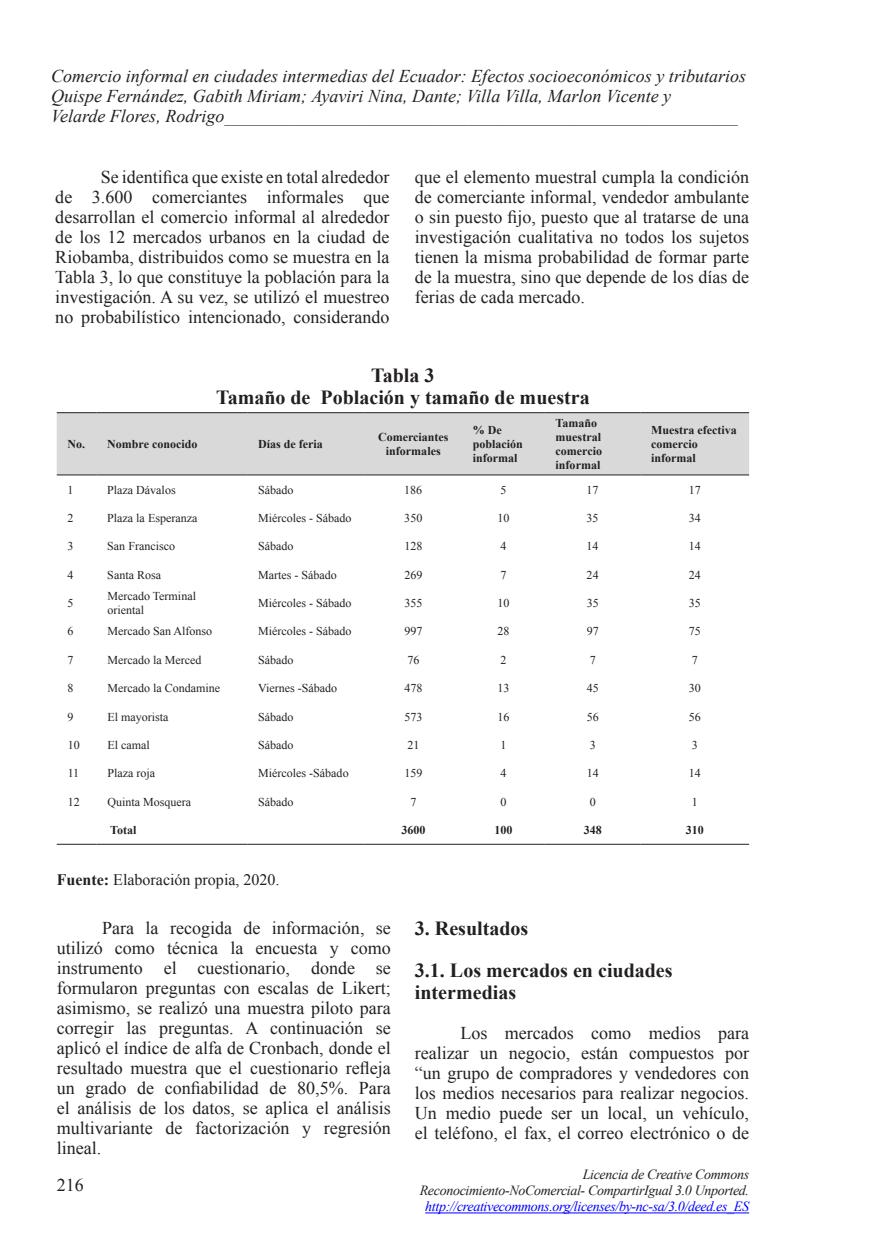
<style>
.page{position:relative;width:874px;height:1259px;background:#fff}
.page>*{position:absolute;margin:0;border:0;box-sizing:border-box;transform-origin:0 0}
.t1{font:700 20px/22px "Times New Roman";color:#231f20;text-align:center}
.t2{font:18px/20px "Times New Roman";color:#231f20;text-align:justify}
.t3{font:italic 18px/20px "Times New Roman";color:#231f20}
.t4{font:16px "Times New Roman";color:#231f20}
.t5{font:italic 14px/16px "Times New Roman";letter-spacing:-.025em;color:#231f20;text-align:right}
.t6{font:italic 14px "Times New Roman";letter-spacing:-.025em;color:#00f}
.t7{font:12px/14px "Times New Roman";color:#231f20}
.t8{font:700 12px/14px "Times New Roman";color:#231f20}
.s1{font-weight:700}
</style>
<div class="page">
<hr style="left:425px;top:1212px;width:323px;height:1px;background:#00f">
<div style="left:57px;top:413px;width:691px;height:61px;background:#d9d9d9"></div>
<hr style="left:57px;top:412px;width:39px;height:1px;background:#231f20">
<hr style="left:96px;top:412px;width:151px;height:1px;background:#231f20">
<hr style="left:247px;top:412px;width:117px;height:1px;background:#231f20">
<hr style="left:364px;top:412px;width:98px;height:1px;background:#231f20">
<hr style="left:462px;top:412px;width:82px;height:1px;background:#231f20">
<hr style="left:544px;top:412px;width:96px;height:1px;background:#231f20">
<hr style="left:640px;top:412px;width:108px;height:1px;background:#231f20">
<hr style="left:57px;top:474px;width:39px;height:1px;background:#231f20">
<hr style="left:96px;top:474px;width:151px;height:1px;background:#231f20">
<hr style="left:247px;top:474px;width:117px;height:1px;background:#231f20">
<hr style="left:364px;top:474px;width:98px;height:1px;background:#231f20">
<hr style="left:462px;top:474px;width:82px;height:1px;background:#231f20">
<hr style="left:544px;top:474px;width:96px;height:1px;background:#231f20">
<hr style="left:640px;top:474px;width:108px;height:1px;background:#231f20">
<hr style="left:57px;top:844px;width:39px;height:1px;background:#231f20">
<hr style="left:96px;top:844px;width:151px;height:1px;background:#231f20">
<hr style="left:247px;top:844px;width:117px;height:1px;background:#231f20">
<hr style="left:364px;top:844px;width:98px;height:1px;background:#231f20">
<hr style="left:462px;top:844px;width:82px;height:1px;background:#231f20">
<hr style="left:544px;top:844px;width:96px;height:1px;background:#231f20">
<hr style="left:640px;top:844px;width:108px;height:1px;background:#231f20">
<p class="t3" style="left:51px;top:65px;width:696px">Comercio informal en ciudades intermedias del Ecuador: Efectos socioeconómicos y tributarios<br>Quispe Fernández, Gabith Miriam; Ayaviri Nina, Dante; Villa Villa, Marlon Vicente y<br>Velarde Flores, Rodrigo_________________________________________________________</p>
<p class="t2" style="left:55px;top:166px;width:335px;text-indent:45px">Se identifica que existe en total alrededor de 3.600 comerciantes informales que desarrollan el comercio informal al alrededor de los 12 mercados urbanos en la ciudad de Riobamba, distribuidos como se muestra en la Tabla 3, lo que constituye la población para la investigación. A su vez, se utilizó el muestreo no probabilístico intencionado, considerando</p>
<p class="t2" style="left:415px;top:166px;width:335px">que el elemento muestral cumpla la condición de comerciante informal, vendedor ambulante o sin puesto fijo, puesto que al tratarse de una investigación cualitativa no todos los sujetos tienen la misma probabilidad de formar parte de la muestra, sino que depende de los días de ferias de cada mercado.</p>
<p class="t1" style="left:216px;top:364px;width:375px">Tabla 3<br>Tamaño de Población y tamaño de muestra</p>
<p class="t8" style="left:67px;top:436px;width:131px">No. Nombre conocido</p>
<p class="t8" style="left:258px;top:436px;width:66px">Días de feria</p>
<p class="t8" style="left:378px;top:429px;width:72px;text-align:center">Comerciantes informales</p>
<p class="t8" style="left:472px;top:422px;width:52px">% De población informal</p>
<p class="t8" style="left:555px;top:415px;width:48px">Tamaño muestral comercio informal</p>
<p class="t8" style="left:651px;top:422px;width:87px">Muestra efectiva comercio informal</p>
<p class="t7" style="left:67px;top:482px;width:7px">1</p>
<p class="t7" style="left:107px;top:482px;width:70px">Plaza Dávalos</p>
<p class="t7" style="left:258px;top:482px;width:37px">Sábado</p>
<p class="t7" style="left:404px;top:482px;width:19px">186</p>
<p class="t7" style="left:500px;top:482px;width:7px">5</p>
<p class="t7" style="left:586px;top:482px;width:13px">17</p>
<p class="t7" style="left:688px;top:482px;width:13px">17</p>
<p class="t7" style="left:68px;top:510px;width:7px">2</p>
<p class="t7" style="left:107px;top:510px;width:91px">Plaza la Esperanza</p>
<p class="t7" style="left:258px;top:510px;width:95px">Miércoles - Sábado</p>
<p class="t7" style="left:404px;top:510px;width:19px">350</p>
<p class="t7" style="left:497px;top:510px;width:13px">10</p>
<p class="t7" style="left:586px;top:510px;width:13px">35</p>
<p class="t7" style="left:688px;top:510px;width:13px">34</p>
<p class="t7" style="left:68px;top:539px;width:7px">3</p>
<p class="t7" style="left:107px;top:539px;width:69px">San Francisco</p>
<p class="t7" style="left:258px;top:539px;width:37px">Sábado</p>
<p class="t7" style="left:404px;top:539px;width:19px">128</p>
<p class="t7" style="left:500px;top:539px;width:7px">4</p>
<p class="t7" style="left:586px;top:539px;width:13px">14</p>
<p class="t7" style="left:688px;top:539px;width:13px">14</p>
<p class="t7" style="left:68px;top:567px;width:7px">4</p>
<p class="t7" style="left:107px;top:567px;width:55px">Santa Rosa</p>
<p class="t7" style="left:258px;top:567px;width:80px">Martes - Sábado</p>
<p class="t7" style="left:404px;top:567px;width:19px">269</p>
<p class="t7" style="left:500px;top:567px;width:7px">7</p>
<p class="t7" style="left:586px;top:567px;width:13px">24</p>
<p class="t7" style="left:688px;top:567px;width:13px">24</p>
<p class="t7" style="left:68px;top:596px;width:7px">5</p>
<p class="t7" style="left:107px;top:589px;width:90px">Mercado Terminal oriental</p>
<p class="t7" style="left:258px;top:596px;width:95px">Miércoles - Sábado</p>
<p class="t7" style="left:404px;top:596px;width:19px">355</p>
<p class="t7" style="left:497px;top:596px;width:13px">10</p>
<p class="t7" style="left:586px;top:596px;width:13px">35</p>
<p class="t7" style="left:688px;top:596px;width:13px">35</p>
<p class="t7" style="left:68px;top:624px;width:7px">6</p>
<p class="t7" style="left:107px;top:624px;width:106px">Mercado San Alfonso</p>
<p class="t7" style="left:258px;top:624px;width:95px">Miércoles - Sábado</p>
<p class="t7" style="left:404px;top:624px;width:19px">997</p>
<p class="t7" style="left:497px;top:624px;width:13px">28</p>
<p class="t7" style="left:586px;top:624px;width:13px">97</p>
<p class="t7" style="left:688px;top:624px;width:13px">75</p>
<p class="t7" style="left:68px;top:652px;width:7px">7</p>
<p class="t7" style="left:107px;top:652px;width:95px">Mercado la Merced</p>
<p class="t7" style="left:258px;top:652px;width:37px">Sábado</p>
<p class="t7" style="left:407px;top:652px;width:13px">76</p>
<p class="t7" style="left:500px;top:652px;width:7px">2</p>
<p class="t7" style="left:589px;top:652px;width:7px">7</p>
<p class="t7" style="left:691px;top:652px;width:7px">7</p>
<p class="t7" style="left:68px;top:681px;width:7px">8</p>
<p class="t7" style="left:107px;top:681px;width:114px">Mercado la Condamine</p>
<p class="t7" style="left:258px;top:681px;width:80px">Viernes -Sábado</p>
<p class="t7" style="left:404px;top:681px;width:19px">478</p>
<p class="t7" style="left:497px;top:681px;width:13px">13</p>
<p class="t7" style="left:586px;top:681px;width:13px">45</p>
<p class="t7" style="left:688px;top:681px;width:13px">30</p>
<p class="t7" style="left:68px;top:709px;width:7px">9</p>
<p class="t7" style="left:107px;top:709px;width:62px">El mayorista</p>
<p class="t7" style="left:258px;top:709px;width:37px">Sábado</p>
<p class="t7" style="left:404px;top:709px;width:19px">573</p>
<p class="t7" style="left:497px;top:709px;width:13px">16</p>
<p class="t7" style="left:586px;top:709px;width:13px">56</p>
<p class="t7" style="left:688px;top:709px;width:13px">56</p>
<p class="t7" style="left:68px;top:738px;width:13px">10</p>
<p class="t7" style="left:107px;top:738px;width:44px">El camal</p>
<p class="t7" style="left:258px;top:738px;width:37px">Sábado</p>
<p class="t7" style="left:407px;top:738px;width:13px">21</p>
<p class="t7" style="left:500px;top:738px;width:7px">1</p>
<p class="t7" style="left:589px;top:738px;width:7px">3</p>
<p class="t7" style="left:691px;top:738px;width:7px">3</p>
<p class="t7" style="left:68px;top:766px;width:13px">11</p>
<p class="t7" style="left:107px;top:766px;width:49px">Plaza roja</p>
<p class="t7" style="left:258px;top:766px;width:92px">Miércoles -Sábado</p>
<p class="t7" style="left:404px;top:766px;width:19px">159</p>
<p class="t7" style="left:500px;top:766px;width:7px">4</p>
<p class="t7" style="left:586px;top:766px;width:13px">14</p>
<p class="t7" style="left:688px;top:766px;width:13px">14</p>
<p class="t7" style="left:68px;top:794px;width:13px">12</p>
<p class="t7" style="left:107px;top:794px;width:85px">Quinta Mosquera</p>
<p class="t7" style="left:258px;top:794px;width:37px">Sábado</p>
<p class="t7" style="left:410px;top:794px;width:7px">7</p>
<p class="t7" style="left:500px;top:794px;width:7px">0</p>
<p class="t7" style="left:589px;top:794px;width:7px">0</p>
<p class="t7" style="left:691px;top:794px;width:7px">1</p>
<p class="t8" style="left:110px;top:822px;width:28px">Total</p>
<p class="t8" style="left:401px;top:822px;width:25px">3600</p>
<p class="t8" style="left:494px;top:822px;width:19px">100</p>
<p class="t8" style="left:583px;top:822px;width:19px">348</p>
<p class="t8" style="left:685px;top:822px;width:19px">310</p>
<p class="t4" style="left:57px;top:868px;width:224px"><span class="s1">Fuente:</span> Elaboración propia, 2020.</p>
<p class="t2" style="left:57px;top:917px;width:335px;text-indent:45px">Para la recogida de información, se utilizó como técnica la encuesta y como instrumento el cuestionario, donde se formularon preguntas con escalas de Likert; asimismo, se realizó una muestra piloto para corregir las preguntas. A continuación se aplicó el índice de alfa de Cronbach, donde el resultado muestra que el cuestionario refleja un grado de confiabilidad de 80,5%. Para el análisis de los datos, se aplica el análisis multivariante de factorización y regresión lineal.</p>
<p class="t1" style="left:415px;top:907px;width:259px;line-height:42px;text-align:left">3. Resultados<br>3.1. Los mercados en ciudades</p>
<p class="t1" style="left:415px;top:981px;width:103px">intermedias</p>
<p class="t2" style="left:415px;top:1023px;width:335px;text-indent:45px">Los mercados como medios para realizar un negocio, están compuestos por “un grupo de compradores y vendedores con los medios necesarios para realizar negocios.<br>Un medio puede ser un local, un vehículo, el teléfono, el fax, el correo electrónico o de</p>
<p class="t2" style="left:57px;top:1175px;width:28px">216</p>
<p class="t5" style="left:419px;top:1166px;width:331px">Licencia de Creative Commons<br>Reconocimiento-NoComercial- CompartirIgual 3.0 Unported.</p>
<p class="t6" style="left:425px;top:1197px;width:325px">http://creativecommons.org/licenses/by-nc-sa/3.0/deed.es_ES</p>
</div>
